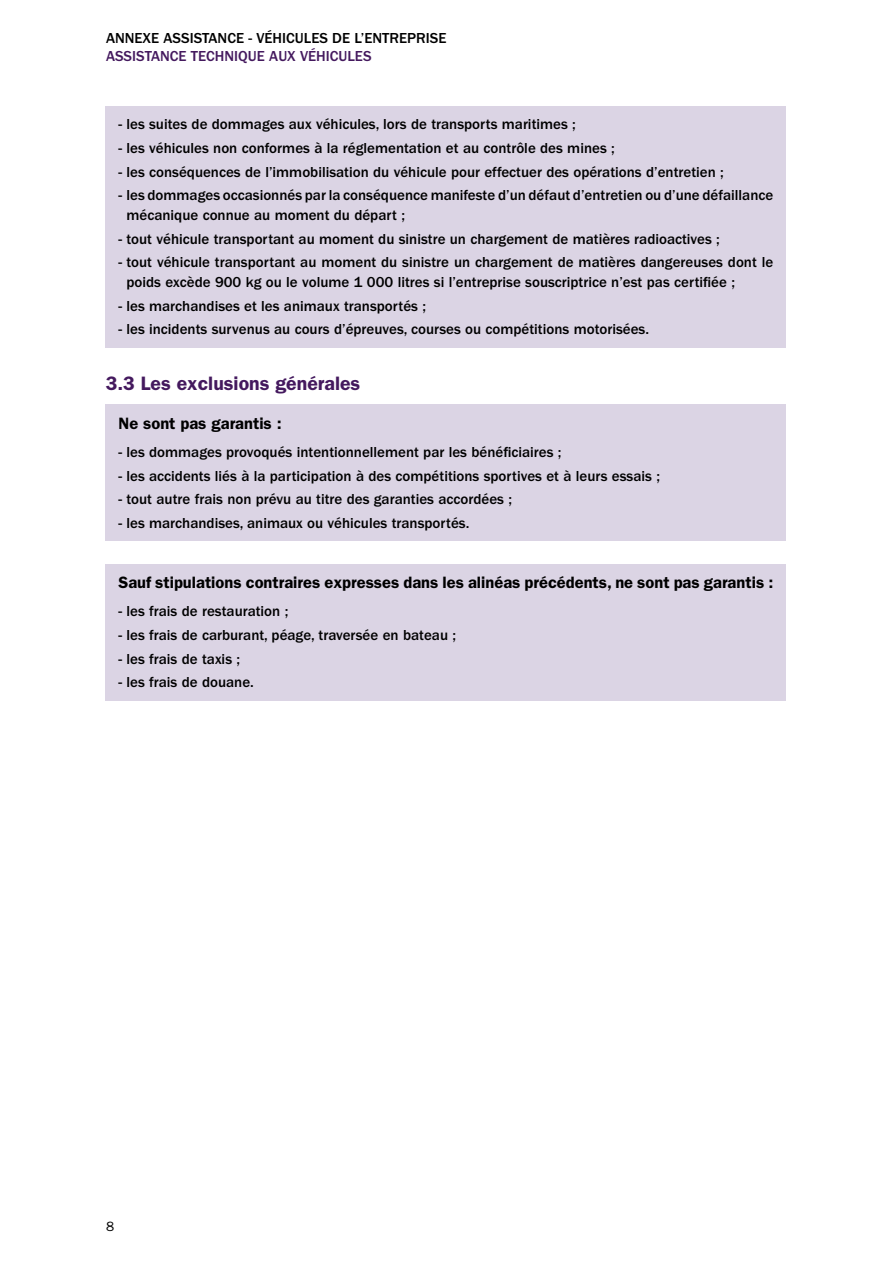
<style>
.page{position:relative;width:893px;height:1263px;background:#fff}
.page>*{position:absolute;margin:0;border:0;box-sizing:border-box;transform-origin:0 0}
.t1{font:600 19.5px "ITC Franklin Gothic Std";color:#44195e}
.t2{font:600 16.5px "ITC Franklin Gothic Std";color:#000}
.t3{font:500 15px/19.5px "ITC Franklin Gothic Std";color:#000}
.t4{font:500 15px "ITC Franklin Gothic Std";color:#44195e}
.t5{font:13.5px "ITC Franklin Gothic Std";color:#000}
</style>
<div class="page">
<div style="left:106px;top:106px;width:680px;height:241px;background:#dbd4e4"></div>
<div style="left:106px;top:405px;width:680px;height:136px;background:#dbd4e4"></div>
<div style="left:106px;top:564px;width:680px;height:136px;background:#dbd4e4"></div>
<p class="t3" style="left:106px;top:28px;width:342px">ANNEXE ASSISTANCE - VÉHICULES DE L’ENTREPRISE</p>
<p class="t4" style="left:106px;top:48px;width:267px">ASSISTANCE TECHNIQUE AUX VÉHICULES</p>
<p class="t3" style="left:118px;top:114px;width:459px">- les suites de dommages aux véhicules, lors de transports maritimes ;</p>
<p class="t3" style="left:118px;top:138px;width:498px">- les véhicules non conformes à la réglementation et au contrôle des mines ;</p>
<p class="t3" style="left:118px;top:162px;width:607px">- les conséquences de l’immobilisation du véhicule pour effectuer des opérations d’entretien ;</p>
<p class="t3" style="left:126px;top:186px;width:648px;text-indent:-8px">- les dommages occasionnés par la conséquence manifeste d’un défaut d’entretien ou d’une défaillance mécanique connue au moment du départ ;</p>
<p class="t3" style="left:118px;top:229px;width:603px">- tout véhicule transportant au moment du sinistre un chargement de matières radioactives ;</p>
<p class="t3" style="left:126px;top:253px;width:648px;text-indent:-8px">- tout véhicule transportant au moment du sinistre un chargement de matières dangereuses dont le poids excède 900 kg ou le volume 1 000 litres si l’entreprise souscriptrice n’est pas certifiée ;</p>
<p class="t3" style="left:118px;top:296px;width:309px">- les marchandises et les animaux transportés ;</p>
<p class="t3" style="left:118px;top:320px;width:532px">- les incidents survenus au cours d’épreuves, courses ou compétitions motorisées.</p>
<h1 class="t1" style="left:106px;top:372px;width:256px">3.3 Les exclusions générales</h1>
<p class="t2" style="left:118px;top:413px;width:165px">Ne sont pas garantis :</p>
<p class="t3" style="left:118px;top:442px;width:445px">- les dommages provoqués intentionnellement par les bénéficiaires ;</p>
<p class="t3" style="left:118px;top:466px;width:543px">- les accidents liés à la participation à des compétitions sportives et à leurs essais ;</p>
<p class="t3" style="left:118px;top:490px;width:395px">- tout autre frais non prévu au titre des garanties accordées ;</p>
<p class="t3" style="left:118px;top:514px;width:353px">- les marchandises, animaux ou véhicules transportés.</p>
<p class="t2" style="left:118px;top:573px;width:656px">Sauf stipulations contraires expresses dans les alinéas précédents, ne sont pas garantis :</p>
<p class="t3" style="left:118px;top:601px;width:171px">- les frais de restauration ;</p>
<p class="t3" style="left:118px;top:625px;width:339px">- les frais de carburant, péage, traversée en bateau ;</p>
<p class="t3" style="left:118px;top:649px;width:123px">- les frais de taxis ;</p>
<p class="t3" style="left:118px;top:673px;width:137px">- les frais de douane.</p>
<p class="t5" style="left:106px;top:1218px;width:10px">8</p>
</div>
